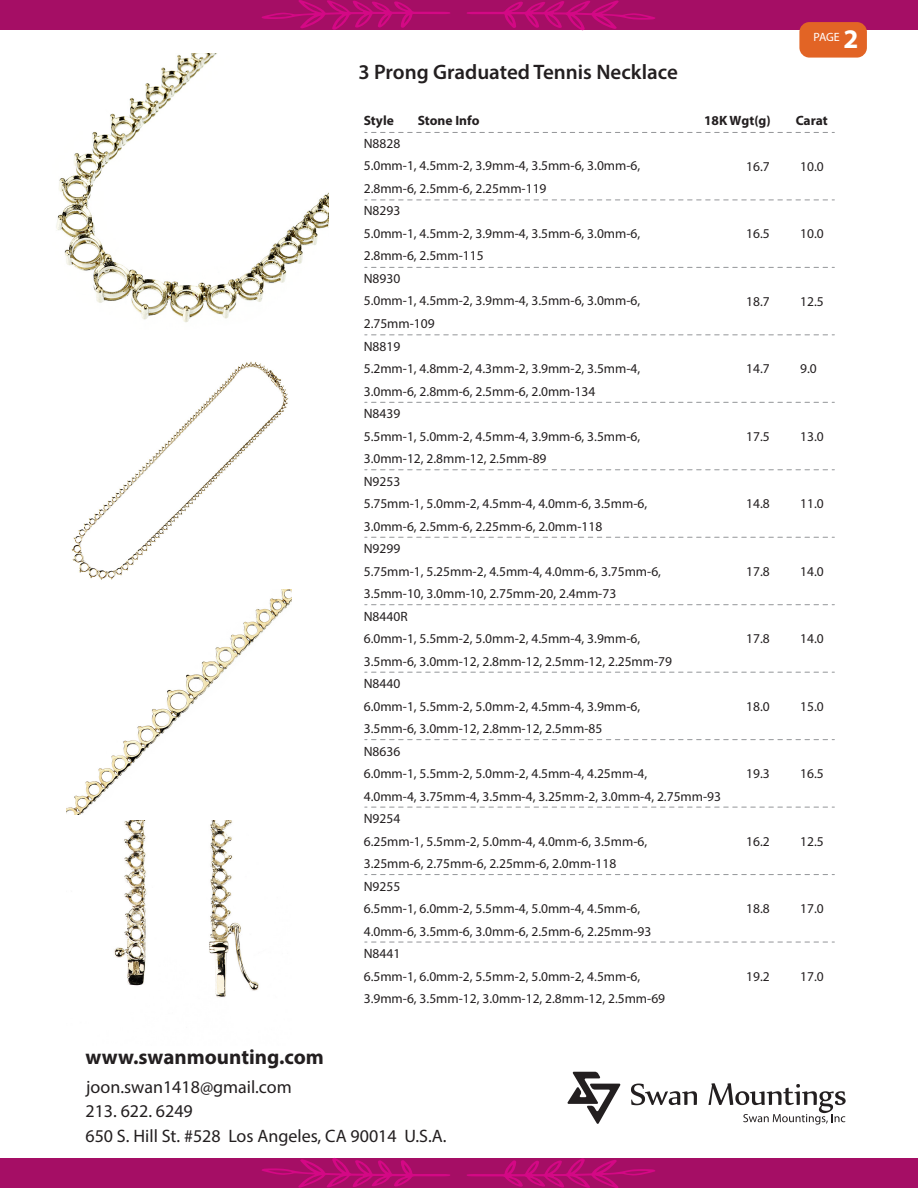
<style>
.page{position:relative;width:918px;height:1188px;background:#fff}
.page>*{position:absolute;margin:0;border:0;box-sizing:border-box;transform-origin:0 0}
.t1{font:700 27px "Myriad Pro";color:#fff}
.t2{font:600 21px "Myriad Pro";color:#231f20}
.t3{font:700 21px "Myriad Pro";color:#231f20}
.t4{font:18px/24.5px "Myriad Pro";color:#231f20}
.t5{font:13.5px/22.5px "Myriad Pro";color:#231f20}
.t6{font:700 13.5px "Myriad Pro";color:#231f20}
.t7{font:12px "Myriad Pro";color:#fff}
</style>
<div class="page">
<svg style="left:365px;top:200px;width:469px;height:1px"></svg>
<svg style="left:365px;top:132px;width:469px;height:1px"></svg>
<svg style="left:365px;top:334px;width:469px;height:1px"></svg>
<svg style="left:365px;top:267px;width:469px;height:1px"></svg>
<svg style="left:365px;top:469px;width:469px;height:1px"></svg>
<svg style="left:365px;top:402px;width:469px;height:1px"></svg>
<svg style="left:365px;top:604px;width:469px;height:1px"></svg>
<svg style="left:365px;top:537px;width:469px;height:1px"></svg>
<svg style="left:365px;top:672px;width:469px;height:1px"></svg>
<svg style="left:365px;top:807px;width:469px;height:1px"></svg>
<svg style="left:365px;top:739px;width:469px;height:1px"></svg>
<svg style="left:365px;top:942px;width:469px;height:1px"></svg>
<svg style="left:365px;top:874px;width:469px;height:1px"></svg>
<svg style="left:567px;top:1072px;width:54px;height:52px"></svg>
<svg style="left:631px;top:1084px;width:66px;height:21px"></svg>
<svg style="left:709px;top:1083px;width:137px;height:42px"></svg>
<div style="left:0;top:0;width:918px;height:30px;background:#a50e65"></div>
<div style="left:0;top:1158px;width:918px;height:30px;background:#a50e65"></div>
<svg style="left:262px;top:0;width:188px;height:30px"></svg>
<svg style="left:467px;top:0;width:188px;height:31px"></svg>
<svg style="left:467px;top:1158px;width:188px;height:30px"></svg>
<svg style="left:262px;top:1158px;width:188px;height:30px"></svg>
<img style="left:56px;top:53px;width:273px;height:270px">
<img style="left:71px;top:361px;width:218px;height:219px">
<img style="left:66px;top:590px;width:225px;height:225px">
<img style="left:114px;top:820px;width:145px;height:178px">
<div style="left:799px;top:22px;width:68px;height:36px;background:#e26425;border-radius:10px"></div>
<h2 class="t2" style="left:359px;top:59px;width:321px">3 Prong Graduated Tennis Necklace</h2>
<p class="t7" style="left:814px;top:29px;width:28px">PAGE</p>
<h1 class="t1" style="left:844px;top:22px;width:16px">2</h1>
<h2 class="t3" style="left:85px;top:1043px;width:240px">www.swanmounting.com</h2>
<h3 class="t4" style="left:86px;top:1074px;width:207px">joon.swan1418@gmail.com</h3>
<p class="t6" style="left:364px;top:112px;width:32px">Style</p>
<p class="t6" style="left:418px;top:112px;width:63px">Stone Info</p>
<p class="t6" style="left:704px;top:112px;width:68px">18K Wgt(g)</p>
<p class="t6" style="left:796px;top:112px;width:33px">Carat</p>
<p class="t5" style="left:364px;top:132px;width:359px">N8828<br>5.0mm-1, 4.5mm-2, 3.9mm-4, 3.5mm-6, 3.0mm-6,<br>2.8mm-6, 2.5mm-6, 2.25mm-119<br>N8293<br>5.0mm-1, 4.5mm-2, 3.9mm-4, 3.5mm-6, 3.0mm-6,<br>2.8mm-6, 2.5mm-115<br>N8930<br>5.0mm-1, 4.5mm-2, 3.9mm-4, 3.5mm-6, 3.0mm-6,<br>2.75mm-109<br>N8819<br>5.2mm-1, 4.8mm-2, 4.3mm-2, 3.9mm-2, 3.5mm-4,<br>3.0mm-6, 2.8mm-6, 2.5mm-6, 2.0mm-134<br>N8439<br>5.5mm-1, 5.0mm-2, 4.5mm-4, 3.9mm-6, 3.5mm-6,<br>3.0mm-12, 2.8mm-12, 2.5mm-89<br>N9253<br>5.75mm-1, 5.0mm-2, 4.5mm-4, 4.0mm-6, 3.5mm-6,<br>3.0mm-6, 2.5mm-6, 2.25mm-6, 2.0mm-118<br>N9299<br>5.75mm-1, 5.25mm-2, 4.5mm-4, 4.0mm-6, 3.75mm-6,<br>3.5mm-10, 3.0mm-10, 2.75mm-20, 2.4mm-73<br>N8440R<br>6.0mm-1, 5.5mm-2, 5.0mm-2, 4.5mm-4, 3.9mm-6,<br>3.5mm-6, 3.0mm-12, 2.8mm-12, 2.5mm-12, 2.25mm-79<br>N8440<br>6.0mm-1, 5.5mm-2, 5.0mm-2, 4.5mm-4, 3.9mm-6,<br>3.5mm-6, 3.0mm-12, 2.8mm-12, 2.5mm-85<br>N8636<br>6.0mm-1, 5.5mm-2, 5.0mm-2, 4.5mm-4, 4.25mm-4,<br>4.0mm-4, 3.75mm-4, 3.5mm-4, 3.25mm-2, 3.0mm-4, 2.75mm-93<br>N9254<br>6.25mm-1, 5.5mm-2, 5.0mm-4, 4.0mm-6, 3.5mm-6,<br>3.25mm-6, 2.75mm-6, 2.25mm-6, 2.0mm-118<br>N9255<br>6.5mm-1, 6.0mm-2, 5.5mm-4, 5.0mm-4, 4.5mm-6,<br>4.0mm-6, 3.5mm-6, 3.0mm-6, 2.5mm-6, 2.25mm-93<br>N8441<br>6.5mm-1, 6.0mm-2, 5.5mm-2, 5.0mm-2, 4.5mm-6,<br>3.9mm-6, 3.5mm-12, 3.0mm-12, 2.8mm-12, 2.5mm-69</p>
<p class="t5" style="left:746px;top:155px;width:25px">16.7</p>
<p class="t5" style="left:800px;top:155px;width:25px">10.0</p>
<p class="t5" style="left:746px;top:222px;width:25px">16.5</p>
<p class="t5" style="left:800px;top:222px;width:25px">10.0</p>
<p class="t5" style="left:746px;top:290px;width:25px">18.7</p>
<p class="t5" style="left:800px;top:290px;width:25px">12.5</p>
<p class="t5" style="left:746px;top:357px;width:25px">14.7</p>
<p class="t5" style="left:800px;top:357px;width:18px">9.0</p>
<p class="t5" style="left:746px;top:425px;width:25px">17.5</p>
<p class="t5" style="left:800px;top:425px;width:25px">13.0</p>
<p class="t5" style="left:746px;top:492px;width:25px">14.8</p>
<p class="t5" style="left:800px;top:492px;width:25px">11.0</p>
<p class="t5" style="left:746px;top:560px;width:25px">17.8</p>
<p class="t5" style="left:800px;top:560px;width:25px">14.0</p>
<p class="t5" style="left:746px;top:627px;width:25px">17.8</p>
<p class="t5" style="left:800px;top:627px;width:25px">14.0</p>
<p class="t5" style="left:746px;top:695px;width:25px">18.0</p>
<p class="t5" style="left:800px;top:695px;width:25px">15.0</p>
<p class="t5" style="left:746px;top:762px;width:25px">19.3</p>
<p class="t5" style="left:800px;top:762px;width:25px">16.5</p>
<p class="t5" style="left:746px;top:830px;width:25px">16.2</p>
<p class="t5" style="left:800px;top:830px;width:25px">12.5</p>
<p class="t5" style="left:746px;top:897px;width:25px">18.8</p>
<p class="t5" style="left:800px;top:897px;width:25px">17.0</p>
<p class="t5" style="left:746px;top:965px;width:25px">19.2</p>
<p class="t5" style="left:800px;top:965px;width:25px">17.0</p>
<h3 class="t4" style="left:85px;top:1099px;width:363px">213. 622. 6249<br>650 S. Hill St. #528 Los Angeles, CA 90014 U.S.A.</h3>
</div>
